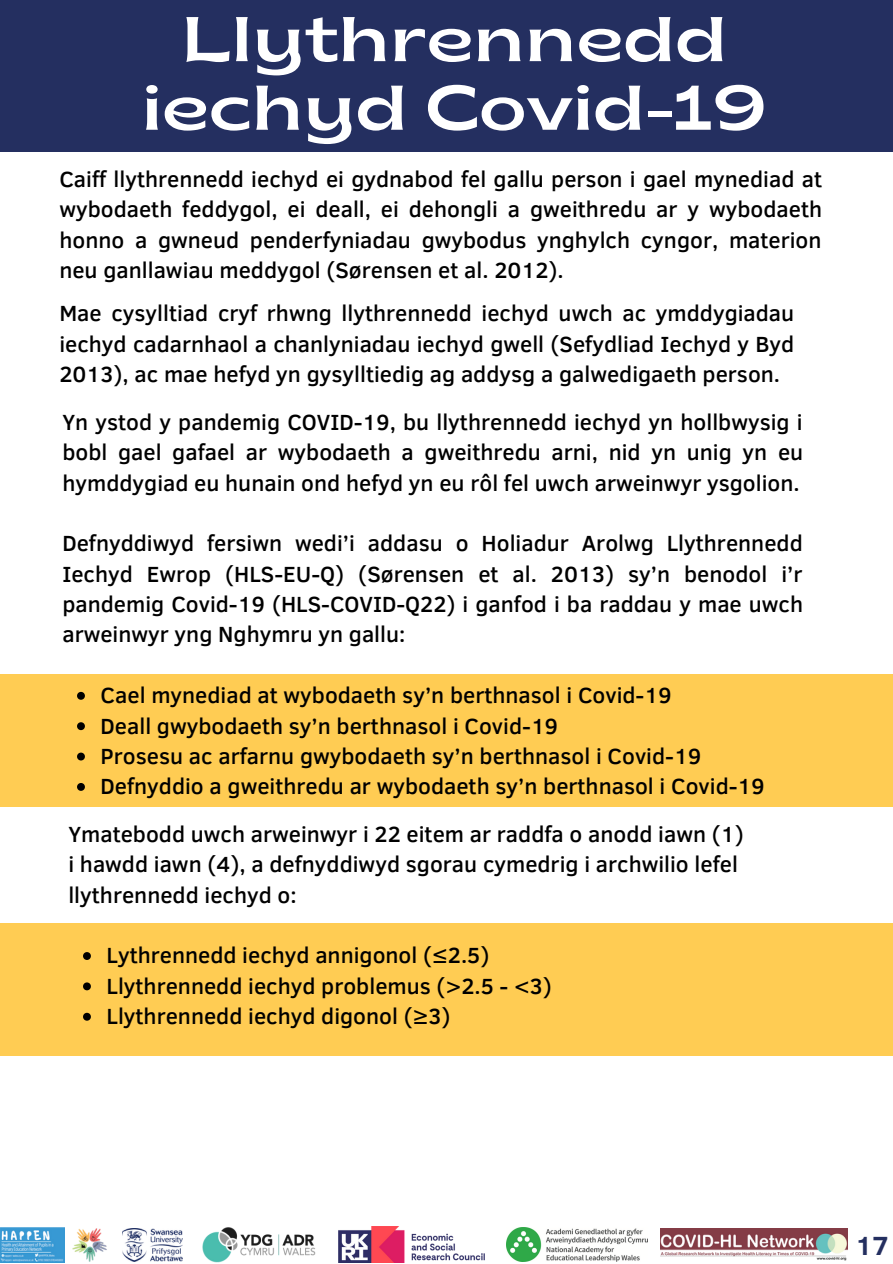
<style>
.page{position:relative;width:893px;height:1264px;background:#fff}
.page>*{position:absolute;margin:0;border:0;box-sizing:border-box;transform-origin:0 0}
.t1{font:semi-expanded 63px/68.6px "Brice";color:#fff;text-align:center}
.t2{font:700 27px "Clear Sans";color:#242f60}
.t3{font:500 22.5px/30.3px "Clear Sans";color:#000;text-align:justify}
</style>
<div class="page">
<div style="left:0;top:0;width:892px;height:152px;background:#242f60"></div>
<div style="left:0;top:673px;width:892px;height:133px;background:#ffcc53"></div>
<svg style="left:77px;top:692px;width:8px;height:7px"></svg>
<svg style="left:77px;top:722px;width:8px;height:8px"></svg>
<svg style="left:77px;top:752px;width:8px;height:8px"></svg>
<svg style="left:77px;top:783px;width:8px;height:7px"></svg>
<div style="left:0;top:923px;width:892px;height:133px;background:#ffcc53"></div>
<svg style="left:83px;top:952px;width:8px;height:7px"></svg>
<svg style="left:83px;top:982px;width:8px;height:8px"></svg>
<svg style="left:83px;top:1012px;width:8px;height:8px"></svg>
<img style="left:506px;top:1227px;width:141px;height:34px">
<img style="left:660px;top:1228px;width:187px;height:33px">
<img style="left:0;top:1227px;width:64px;height:35px">
<img style="left:72px;top:1228px;width:35px;height:34px">
<img style="left:202px;top:1227px;width:114px;height:35px">
<img style="left:338px;top:1226px;width:146px;height:36px">
<img style="left:122px;top:1228px;width:61px;height:33px">
<h1 class="t1" style="left:142px;top:11px;width:626px">Llythrennedd iechyd Covid-19</h1>
<p class="t3" style="left:59px;top:162px;width:764px">Caiff llythrennedd iechyd ei gydnabod fel gallu person i gael mynediad at wybodaeth feddygol, ei deall, ei dehongli a gweithredu ar y wybodaeth honno a gwneud penderfyniadau gwybodus ynghylch cyngor, materion neu ganllawiau meddygol (Sørensen et al. 2012).</p>
<p class="t3" style="left:59px;top:297px;width:736px">Mae cysylltiad cryf rhwng llythrennedd iechyd uwch ac ymddygiadau iechyd cadarnhaol a chanlyniadau iechyd gwell (Sefydliad Iechyd y Byd 2013), ac mae hefyd yn gysylltiedig ag addysg a galwedigaeth person.</p>
<p class="t3" style="left:62px;top:405px;width:742px">Yn ystod y pandemig COVID-19, bu llythrennedd iechyd yn hollbwysig i bobl gael gafael ar wybodaeth a gweithredu arni, nid yn unig yn eu hymddygiad eu hunain ond hefyd yn eu rôl fel uwch arweinwyr ysgolion.</p>
<p class="t3" style="left:62px;top:527px;width:742px">Defnyddiwyd fersiwn wedi’i addasu o Holiadur Arolwg Llythrennedd Iechyd Ewrop (HLS-EU-Q) (Sørensen et al. 2013) sy’n benodol i’r pandemig Covid-19 (HLS-COVID-Q22) i ganfod i ba raddau y mae uwch arweinwyr yng Nghymru yn gallu:</p>
<p class="t3" style="left:101px;top:679px;width:665px;text-align:left">Cael mynediad at wybodaeth sy’n berthnasol i Covid-19<br>Deall gwybodaeth sy’n berthnasol i Covid-19<br>Prosesu ac arfarnu gwybodaeth sy’n berthnasol i Covid-19<br>Defnyddio a gweithredu ar wybodaeth sy’n berthnasol i Covid-19</p>
<p class="t3" style="left:68px;top:817px;width:677px;text-align:left">Ymatebodd uwch arweinwyr i 22 eitem ar raddfa o anodd iawn (1) i hawdd iawn (4), a defnyddiwyd sgorau cymedrig i archwilio lefel llythrennedd iechyd o:</p>
<p class="t3" style="left:107px;top:939px;width:447px;text-align:left">Lythrennedd iechyd annigonol (≤2.5)<br>Llythrennedd iechyd problemus (&gt;2.5 - &lt;3)<br>Llythrennedd iechyd digonol (≥3)</p>
<p class="t2" style="left:855px;top:1225px;width:35px">17</p>
</div>
